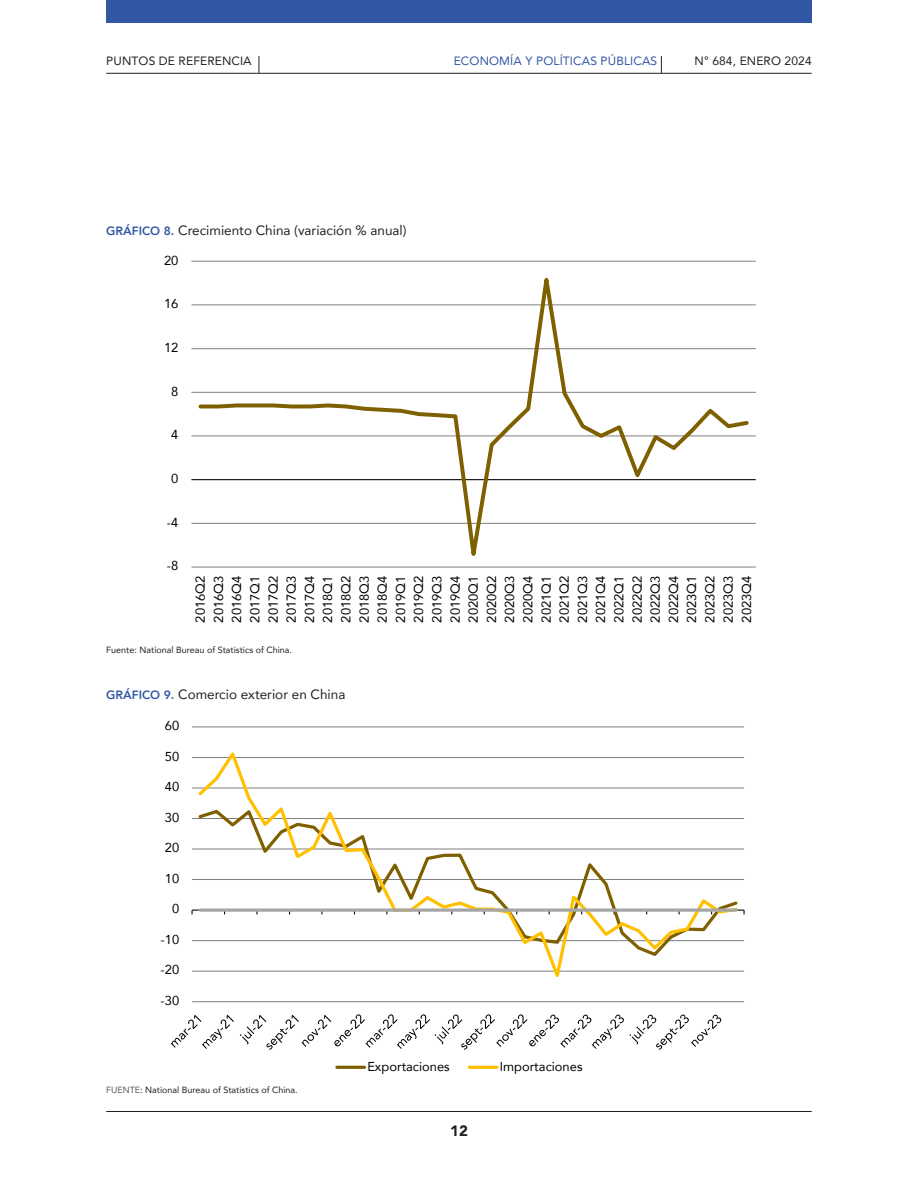
<style>
.page{position:relative;width:918px;height:1188px;background:#fff}
.page>*{position:absolute;margin:0;border:0;box-sizing:border-box;transform-origin:0 0}
.t1{font:900 15px "Avenir";color:#231f20}
.tit_graf_cuadros{font:13.5px "Avenir";color:#231f20}
.t2{font:13.05px/18.1px "Avenir";letter-spacing:.005em;color:#000;text-align:justify}
.t3{font:12.9px "Avenir";letter-spacing:.005em;color:#000}
.t4{font:12px "Avenir";letter-spacing:.01em;color:#231f20}
.t5{font:12px "Avenir";letter-spacing:.01em;color:#3257a4}
.text_fuente{font:9px "Avenir";color:#231f20}
.s1{font-weight:800;font-size:12px;color:#3257a4}
.s2{color:#57585a}
</style>
<div class="page">
<hr style="left:106px;top:1111px;width:706px;height:1px;background:#231f20">
<div style="left:106px;top:0;width:706px;height:23px;background:#3257a4"></div>
<hr style="left:106px;top:73px;width:706px;height:1px;background:#231f20">
<svg style="left:259px;top:56px;width:1px;height:17px"></svg>
<svg style="left:661px;top:56px;width:1px;height:17px"></svg>
<hr style="left:191px;top:567px;width:565px;height:1px;background:#7f7f7f">
<hr style="left:191px;top:523px;width:565px;height:1px;background:#7f7f7f">
<hr style="left:191px;top:436px;width:565px;height:1px;background:#7f7f7f">
<hr style="left:191px;top:392px;width:565px;height:1px;background:#7f7f7f">
<hr style="left:191px;top:348px;width:565px;height:1px;background:#7f7f7f">
<hr style="left:191px;top:305px;width:565px;height:1px;background:#7f7f7f">
<hr style="left:191px;top:261px;width:565px;height:1px;background:#7f7f7f">
<hr style="left:191px;top:479px;width:565px;height:1px;background:#000">
<svg style="left:197px;top:260px;width:554px;height:308px"></svg>
<hr style="left:192px;top:1001px;width:552px;height:1px;background:#7f7f7f">
<hr style="left:192px;top:971px;width:552px;height:1px;background:#7f7f7f">
<hr style="left:192px;top:940px;width:552px;height:1px;background:#7f7f7f">
<hr style="left:192px;top:879px;width:552px;height:1px;background:#7f7f7f">
<hr style="left:192px;top:849px;width:552px;height:1px;background:#7f7f7f">
<hr style="left:192px;top:818px;width:552px;height:1px;background:#7f7f7f">
<hr style="left:192px;top:788px;width:552px;height:1px;background:#7f7f7f">
<hr style="left:192px;top:757px;width:552px;height:1px;background:#7f7f7f">
<hr style="left:192px;top:727px;width:552px;height:1px;background:#7f7f7f">
<hr style="left:192px;top:910px;width:552px;height:1px;background:#000">
<svg style="left:196px;top:752px;width:544px;height:225px"></svg>
<svg style="left:200px;top:908px;width:536px;height:4px;fill:#a5a5a5"></svg>
<svg style="left:171px;top:1015px;width:63px;height:34px"></svg>
<svg style="left:240px;top:1014px;width:384px;height:36px"></svg>
<svg style="left:630px;top:1015px;width:91px;height:35px"></svg>
<hr style="left:337px;top:1066px;width:28px;height:3px;background:#7f6000">
<hr style="left:469px;top:1066px;width:28px;height:3px;background:#ffc000">
<p class="t4" style="left:106px;top:51px;width:147px">PUNTOS DE REFERENCIA</p>
<p class="t5" style="left:454px;top:51px;width:205px">ECONOMÍA Y POLÍTICAS PÚBLICAS</p>
<p class="t4" style="left:695px;top:52px;width:119px">N° 684, ENERO 2024</p>
<p class="tit_graf_cuadros" style="left:106px;top:219px;width:302px"><span class="s1">GRÁFICO 8.</span> Crecimiento China (variación % anual)</p>
<p class="t2" style="left:164px;top:251px;width:16px">20</p>
<p class="t2" style="left:164px;top:294px;width:16px">16</p>
<p class="t2" style="left:164px;top:338px;width:16px">12</p>
<p class="t2" style="left:171px;top:382px;width:9px">8</p>
<p class="t2" style="left:171px;top:425px;width:9px">4</p>
<p class="t2" style="left:171px;top:469px;width:9px">0</p>
<p class="t2" style="left:167px;top:513px;width:13px">-4</p>
<p class="t2" style="left:167px;top:556px;width:13px">-8</p>
<p class="t2" style="left:191px;top:623px;width:48px;rotate:-90deg">2016Q2<br>2016Q3<br>2016Q4<br>2017Q1<br>2017Q2<br>2017Q3<br>2017Q4<br>2018Q1<br>2018Q2<br>2018Q3<br>2018Q4<br>2019Q1<br>2019Q2<br>2019Q3<br>2019Q4<br>2020Q1<br>2020Q2<br>2020Q3<br>2020Q4<br>2021Q1<br>2021Q2<br>2021Q3<br>2021Q4<br>2022Q1<br>2022Q2<br>2022Q3<br>2022Q4<br>2023Q1<br>2023Q2<br>2023Q3<br>2023Q4</p>
<p class="text_fuente" style="left:106px;top:643px;width:187px">Fuente: National Bureau of Statistics of China.</p>
<p class="tit_graf_cuadros" style="left:106px;top:684px;width:241px"><span class="s1">GRÁFICO 9.</span> Comercio exterior en China</p>
<p class="t3" style="left:165px;top:715px;width:16px">60</p>
<p class="t3" style="left:165px;top:746px;width:16px">50</p>
<p class="t3" style="left:165px;top:776px;width:16px">40</p>
<p class="t3" style="left:165px;top:807px;width:16px">30</p>
<p class="t3" style="left:165px;top:838px;width:16px">20</p>
<p class="t3" style="left:165px;top:868px;width:16px">10</p>
<p class="t3" style="left:172px;top:899px;width:9px">0</p>
<p class="t3" style="left:161px;top:929px;width:20px">-10</p>
<p class="t3" style="left:161px;top:960px;width:20px">-20</p>
<p class="t3" style="left:161px;top:990px;width:20px">-30</p>
<p class="text_fuente" style="left:106px;top:1082px;width:193px"><span class="s2">FUENTE</span>: National Bureau of Statistics of China.</p>
<p class="t3" style="left:367px;top:1056px;width:84px">Exportaciones</p>
<p class="t3" style="left:500px;top:1056px;width:84px">Importaciones</p>
<p class="t1" style="left:450px;top:1118px;width:19px">12</p>
</div>
